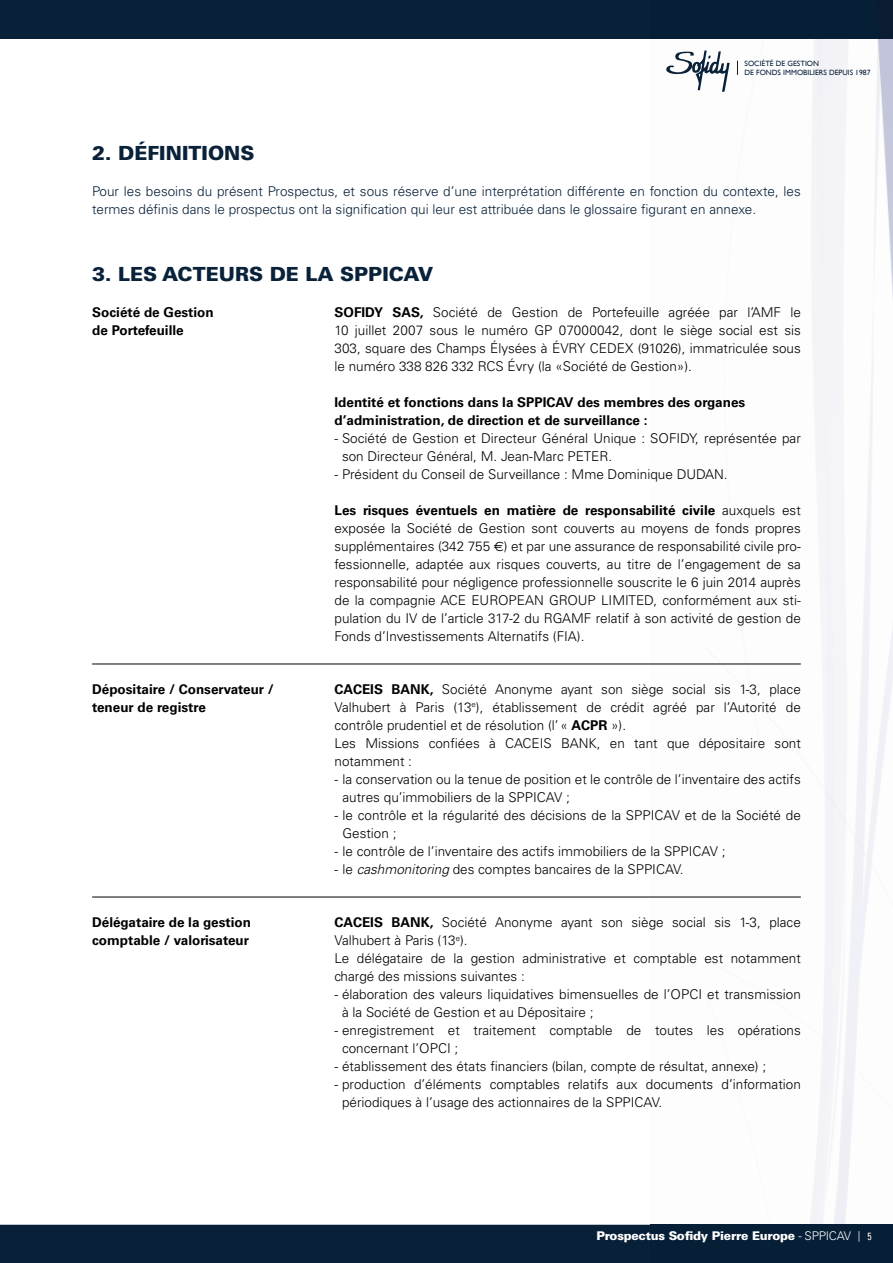
<style>
.page{position:relative;width:893px;height:1263px;background:#fff}
.page>*{position:absolute;margin:0;border:0;box-sizing:border-box;transform-origin:0 0}
.t1{font:900 19.5px "Univers";color:#092139}
.t2{font:300 13.5px/18px "Univers";color:#000}
.t3{font:700 13.5px/18px "Univers";color:#000}
.t4{font:300 13.5px/18px "Univers";color:#092139}
.t5{font:900 12px "Univers";letter-spacing:-.02em;color:#fff}
.t6{font:7.65px/9.1px "Gill Sans";color:#092139}
.s1{font-weight:700}
.s2{font-family:"Euro Sans";font-weight:400}
.s3{font-style:italic}
.s4{font-weight:300}
.s5{font-weight:400;font-stretch:condensed;font-size:10.5px}
</style>
<div class="page">
<img style="left:651px;top:349px;width:242px;height:876px">
<img style="left:651px;top:0;width:242px;height:349px">
<div style="left:0;top:0;width:651px;height:38px;background:#092138"></div>
<div style="left:0;top:1225px;width:893px;height:38px;background:#092138"></div>
<svg style="left:665px;top:51px;width:65px;height:41px"></svg>
<svg style="left:737px;top:61px;width:1px;height:14px"></svg>
<hr style="left:92px;top:664px;width:709px;height:1px;background:#000">
<hr style="left:92px;top:897px;width:709px;height:1px;background:#000">
<p class="t6" style="left:744px;top:59px;width:127px">SOCIÉTÉ DE GESTION<br>DE FONDS IMMOBILIERS DEPUIS 1987</p>
<h1 class="t1" style="left:92px;top:146px;width:164px">2. DÉFINITIONS</h1>
<p class="t4" style="left:92px;top:184px;width:710px">Pour les besoins du présent Prospectus, et sous réserve d’une interprétation différente en fonction du contexte, les termes définis dans le prospectus ont la signification qui leur est attribuée dans le glossaire figurant en annexe.</p>
<h1 class="t1" style="left:92px;top:267px;width:343px">3. LES ACTEURS DE LA SPPICAV</h1>
<p class="t2" style="left:334px;top:304px;width:468px;text-align:justify"><span class="s1">SOFIDY SAS,</span> Société de Gestion de Portefeuille agréée par l’AMF le 10 juillet 2007 sous le numéro GP 07000042, dont le siège social est sis 303, square des Champs Élysées à ÉVRY CEDEX (91026), immatriculée sous le numéro 338 826 332 RCS Évry (la «Société de Gestion»).</p>
<p class="t3" style="left:334px;top:394px;width:412px">Identité et fonctions dans la SPPICAV des membres des organes d’administration, de direction et de surveillance :</p>
<p class="t2" style="left:342px;top:430px;width:460px;text-indent:-8px">- Société de Gestion et Directeur Général Unique : SOFIDY, représentée par son Directeur Général, M. Jean-Marc PETER.</p>
<p class="t2" style="left:334px;top:466px;width:395px">- Président du Conseil de Surveillance : Mme Dominique DUDAN.</p>
<p class="t2" style="left:334px;top:502px;width:468px;text-align:justify"><span class="s1">Les risques éventuels en matière de responsabilité civile</span> auxquels est exposée la Société de Gestion sont couverts au moyens de fonds propres supplémentaires (342 755 <span class="s2">€</span>) et par une assurance de responsabilité civile pro&shy;fessionnelle, adaptée aux risques couverts, au titre de l’engagement de sa responsabilité pour négligence professionnelle souscrite le 6 juin 2014 auprès de la compagnie ACE EUROPEAN GROUP LIMITED, conformément aux sti&shy;pulation du IV de l’article 317-2 du RGAMF relatif à son activité de gestion de Fonds d’Investissements Alternatifs (FIA).</p>
<p class="t3" style="left:92px;top:304px;width:123px">Société de Gestion de Portefeuille</p>
<p class="t3" style="left:92px;top:681px;width:183px">Dépositaire / Conservateur / teneur de registre</p>
<p class="t3" style="left:92px;top:914px;width:160px">Délégataire de la gestion comptable / valorisateur</p>
<p class="t2" style="left:334px;top:681px;width:468px"><span class="s1">CACEIS BANK,</span> Société Anonyme ayant son siège social sis 1-3, place Valhubert à Paris (13<sup>e</sup>), établissement de crédit agréé par l’Autorité de contrôle prudentiel et de résolution (l’ « <span class="s1">ACPR</span> »).<br>Les Missions confiées à CACEIS BANK, en tant que dépositaire sont notamment :</p>
<p class="t2" style="left:343px;top:771px;width:460px;text-indent:-8px">- la conservation ou la tenue de position et le contrôle de l’inventaire des actifs autres qu’immobiliers de la SPPICAV ;</p>
<p class="t2" style="left:342px;top:807px;width:460px;text-indent:-8px">- le contrôle et la régularité des décisions de la SPPICAV et de la Société de<br>Gestion ;</p>
<p class="t2" style="left:334px;top:843px;width:392px">- le contrôle de l’inventaire des actifs immobiliers de la SPPICAV ;</p>
<p class="t2" style="left:334px;top:861px;width:350px">- le <span class="s3">cashmonitoring</span> des comptes bancaires de la SPPICAV.</p>
<p class="t2" style="left:334px;top:914px;width:468px"><span class="s1">CACEIS BANK,</span> Société Anonyme ayant son siège social sis 1-3, place Valhubert à Paris (13<sup>e</sup>).<br>Le délégataire de la gestion administrative et comptable est notamment chargé des missions suivantes :</p>
<p class="t2" style="left:342px;top:986px;width:460px;text-indent:-8px">- élaboration des valeurs liquidatives bimensuelles de l’OPCI et transmission à la Société de Gestion et au Dépositaire ;</p>
<p class="t2" style="left:342px;top:1022px;width:460px;text-indent:-8px">- enregistrement et traitement comptable de toutes les opérations concernant l’OPCI ;</p>
<p class="t2" style="left:334px;top:1058px;width:433px">- établissement des états financiers (bilan, compte de résultat, annexe) ;</p>
<p class="t2" style="left:342px;top:1076px;width:460px;text-indent:-8px">- production d’éléments comptables relatifs aux documents d’information périodiques à l’usage des actionnaires de la SPPICAV.</p>
<p class="t5" style="left:596px;top:1232px;width:277px">Prospectus Sofidy Pierre Europe <span class="s4">- SPPICAV</span> <span class="s5">| 5</span></p>
</div>
